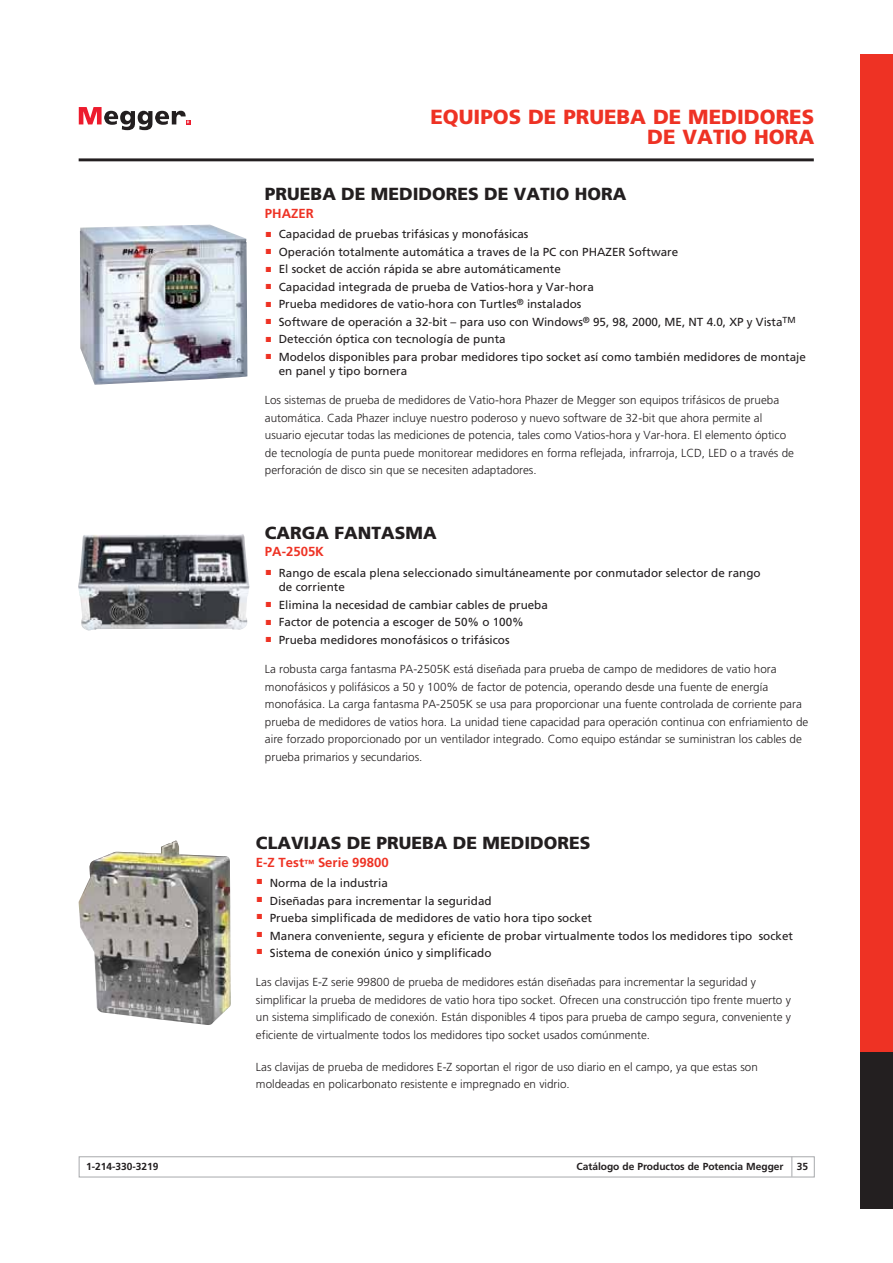
<style>
.page{position:relative;width:893px;height:1263px;background:#fff}
.page>*{position:absolute;margin:0;border:0;box-sizing:border-box;transform-origin:0 0}
.t1{font:900 20.4px/20.4px "Frutiger";color:#ee3224;text-align:right}
.t2{font:900 17.55px "Frutiger";color:#231f20}
.t3{font:700 13.2px "Frutiger";color:#ee3224}
.t4{font:300 11.7px/17.5px "Frutiger";color:#231f20}
.t5{font:11.7px/14.5px "Frutiger";color:#231f20}
.t6{font:700 10.2px "Frutiger";letter-spacing:-.005em;color:#231f20}
.s1{color:#ee3224}
.s2{font-size:10.2px}
</style>
<div class="page">
<div style="left:79px;top:1156px;width:736px;height:21px;border:1px solid #a7a9ac"></div>
<svg style="left:791px;top:1157px;width:1px;height:20px"></svg>
<svg style="left:79px;top:107px;width:111px;height:23px"></svg>
<hr style="left:79px;top:158px;width:735px;height:3px;background:#231f20">
<div style="left:860px;top:54px;width:33px;height:1002px;background:#ee3224"></div>
<div style="left:860px;top:1052px;width:33px;height:157px;background:#231f20"></div>
<img style="left:80px;top:225px;width:167px;height:160px">
<img style="left:78px;top:534px;width:171px;height:97px">
<img style="left:79px;top:841px;width:152px;height:184px">
<h1 class="t1" style="left:430px;top:108px;width:385px">EQUIPOS DE PRUEBA DE MEDIDORES<br>DE VATIO HORA</h1>
<h2 class="t2" style="left:265px;top:187px;width:363px">PRUEBA DE MEDIDORES DE VATIO HORA</h2>
<p class="t3" style="left:265px;top:208px;width:50px">PHAZER</p>
<p class="t5" style="left:266px;top:228px;width:264px"><span class="s1">■</span> Capacidad de pruebas trifásicas y monofásicas</p>
<p class="t5" style="left:266px;top:245px;width:414px"><span class="s1">■</span> Operación totalmente automática a traves de la PC con PHAZER Software</p>
<p class="t5" style="left:266px;top:263px;width:297px"><span class="s1">■</span> El socket de acción rápida se abre automáticamente</p>
<p class="t5" style="left:266px;top:280px;width:330px"><span class="s1">■</span> Capacidad integrada de prueba de Vatios-hora y Var-hora</p>
<p class="t5" style="left:266px;top:298px;width:317px"><span class="s1">■</span> Prueba medidores de vatio-hora con Turtles<sup>®</sup> instalados</p>
<p class="t5" style="left:266px;top:315px;width:531px"><span class="s1">■</span> Software de operación a 32-bit – para uso con Windows<sup>®</sup> 95, 98, 2000, ME, NT 4.0, XP y Vista<sup>TM</sup></p>
<p class="t5" style="left:266px;top:333px;width:241px"><span class="s1">■</span> Detección óptica con tecnología de punta</p>
<p class="t5" style="left:279px;top:350px;width:529px;text-indent:-13px"><span class="s1">■</span> Modelos disponibles para probar medidores tipo socket así como también medidores de montaje en panel y tipo bornera</p>
<p class="t4" style="left:265px;top:392px;width:530px">Los sistemas de prueba de medidores de Vatio-hora Phazer de Megger son equipos trifásicos de prueba automática. Cada Phazer incluye nuestro poderoso y nuevo software de 32-bit que ahora permite al usuario ejecutar todas las mediciones de potencia, tales como Vatios-hora y Var-hora. El elemento óptico de tecnología de punta puede monitorear medidores en forma reflejada, infrarroja, LCD, LED o a través de perforación de disco sin que se necesiten adaptadores.</p>
<h2 class="t2" style="left:265px;top:526px;width:173px">CARGA FANTASMA</h2>
<p class="t3" style="left:265px;top:546px;width:61px">PA-2505K</p>
<p class="t5" style="left:279px;top:566px;width:483px;text-indent:-13px"><span class="s1">■</span> Rango de escala plena seleccionado simultáneamente por conmutador selector de rango de corriente</p>
<p class="t5" style="left:266px;top:598px;width:284px"><span class="s1">■</span> Elimina la necesidad de cambiar cables de prueba</p>
<p class="t5" style="left:266px;top:616px;width:260px"><span class="s1">■</span> Factor de potencia a escoger de 50% o 100%</p>
<p class="t5" style="left:266px;top:633px;width:245px"><span class="s1">■</span> Prueba medidores monofásicos o trifásicos</p>
<p class="t4" style="left:265px;top:661px;width:545px">La robusta carga fantasma PA-2505K está diseñada para prueba de campo de medidores de vatio hora monofásicos y polifásicos a 50 y 100% de factor de potencia, operando desde una fuente de energía monofásica. La carga fantasma PA-2505K se usa para proporcionar una fuente controlada de corriente para prueba de medidores de vatios hora. La unidad tiene capacidad para operación continua con enfriamiento de aire forzado proporcionado por un ventilador integrado. Como equipo estándar se suministran los cables de prueba primarios y secundarios.</p>
<h2 class="t2" style="left:256px;top:836px;width:336px">CLAVIJAS DE PRUEBA DE MEDIDORES</h2>
<p class="t3" style="left:256px;top:857px;width:134px">E-Z Test<span class="s2">™</span> Serie 99800</p>
<p class="t5" style="left:257px;top:877px;width:133px"><sup>■</sup> Norma de la industria</p>
<p class="t5" style="left:257px;top:894px;width:236px"><sup>■</sup> Diseñadas para incrementar la seguridad</p>
<p class="t5" style="left:257px;top:912px;width:337px"><sup>■</sup> Prueba simplificada de medidores de vatio hora tipo socket</p>
<p class="t5" style="left:257px;top:929px;width:538px"><sup>■</sup> Manera conveniente, segura y eficiente de probar virtualmente todos los medidores tipo socket</p>
<p class="t5" style="left:257px;top:947px;width:236px"><sup>■</sup> Sistema de conexión único y simplificado</p>
<p class="t4" style="left:256px;top:974px;width:536px">Las clavijas E-Z serie 99800 de prueba de medidores están diseñadas para incrementar la seguridad y simplificar la prueba de medidores de vatio hora tipo socket. Ofrecen una construcción tipo frente muerto y un sistema simplificado de conexión. Están disponibles 4 tipos para prueba de campo segura, conveniente y eficiente de virtualmente todos los medidores tipo socket usados comúnmente.</p>
<p class="t4" style="left:256px;top:1059px;width:503px">Las clavijas de prueba de medidores E-Z soportan el rigor de uso diario en el campo, ya que estas son moldeadas en policarbonato resistente e impregnado en vidrio.</p>
<p class="t6" style="left:86px;top:1162px;width:74px">1-214-330-3219</p>
<p class="t6" style="left:577px;top:1162px;width:208px">Catálogo de Productos de Potencia Megger</p>
<p class="t6" style="left:797px;top:1162px;width:13px">35</p>
</div>
